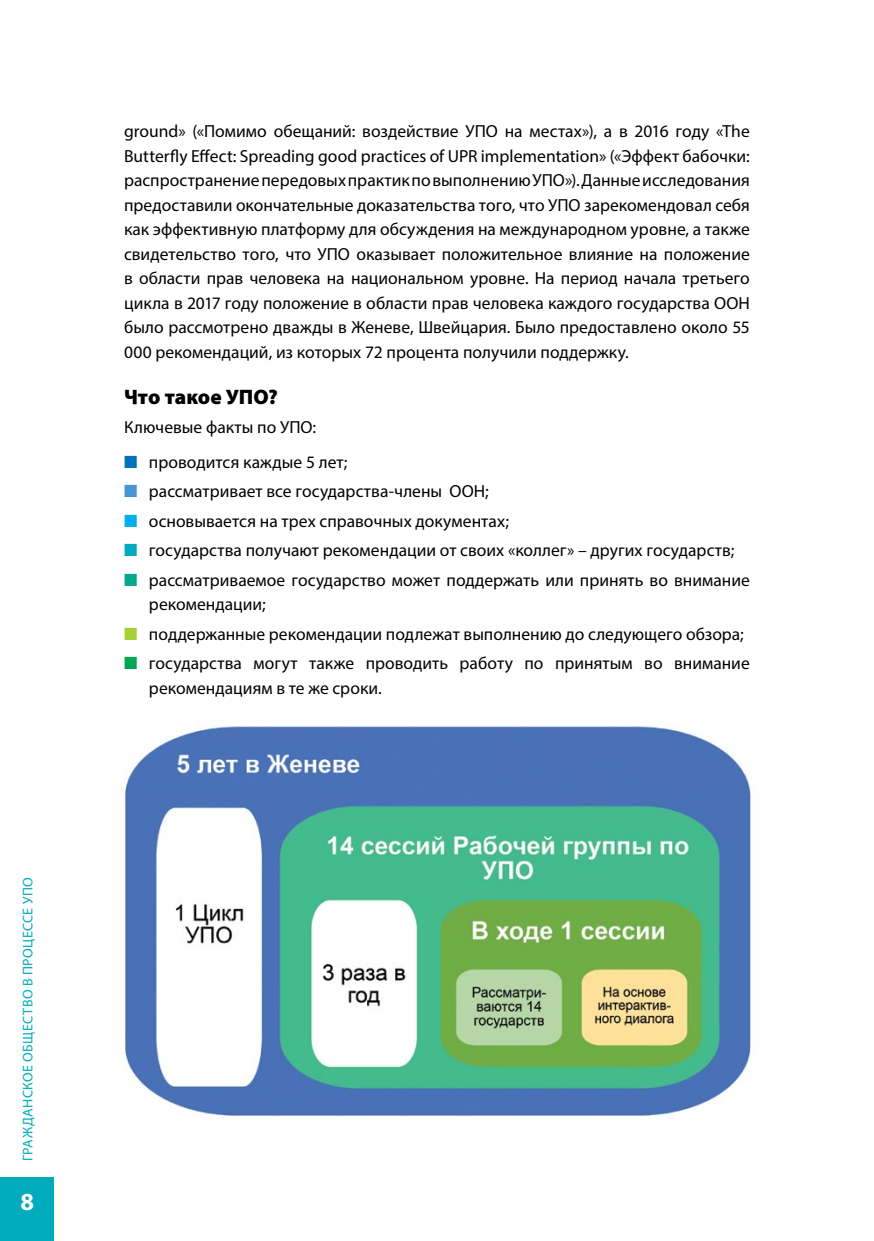
<style>
.page{position:relative;width:874px;height:1241px;background:#fff}
.page>*{position:absolute;margin:0;border:0;box-sizing:border-box;transform-origin:0 0}
.t1{font:700 24.5px "Myriad Pro";color:#fff}
.t2{font:900 21px "Myriad Pro";color:#000}
.t3{font:17.5px/24.5px "Myriad Pro";color:#000}
.t4{font:14px "Myriad Pro";letter-spacing:.03em;color:#00abbd}
.s1{color:#0072bc}
.s2{color:#4495d1}
.s3{color:#00aeef}
.s4{color:#00abbd}
.s5{color:#00a88e}
.s6{color:#a6ce39}
.s7{color:#00a651}
</style>
<div class="page">
<div style="left:0;top:1177px;width:54px;height:63px;background:#00abbd"></div>
<img style="left:125px;top:726px;width:626px;height:390px">
<p class="t4" style="left:19px;top:1161px;width:285px;rotate:-90deg">ГРАЖДАНСКОЕ ОБЩЕСТВО В ПРОЦЕССЕ УПО</p>
<h1 class="t1" style="left:20px;top:1185px;width:15px">8</h1>
<p class="t3" style="left:124px;top:119px;width:627px;text-align:justify">ground» («Помимо обещаний: воздействие УПО на местах»), а в 2016 году «The Butterfly Effect: Spreading good practices of UPR implementation» («Эффект бабочки: распространение передовых практик по выполнению УПО»). Данные исследования предоставили окончательные доказательства того, что УПО зарекомендовал себя как эффективную платформу для обсуждения на международном уровне, а также свидетельство того, что УПО оказывает положительное влияние на положение в области прав человека на национальном уровне. На период начала третьего цикла в 2017 году положение в области прав человека каждого государства ООН было рассмотрено дважды в Женеве, Швейцария. Было предоставлено около 55<br>000 рекомендаций, из которых 72 процента получили поддержку.</p>
<p class="t2" style="left:124px;top:382px;width:155px">Что такое УПО?</p>
<p class="t3" style="left:124px;top:415px;width:193px">Ключевые факты по УПО:</p>
<p class="t3" style="left:124px;top:449px;width:225px"><span class="s1">■</span> проводится каждые 5 лет;</p>
<p class="t3" style="left:124px;top:478px;width:366px"><span class="s2">■</span> рассматривает все государства-члены ООН;</p>
<p class="t3" style="left:124px;top:508px;width:386px"><span class="s3">■</span> основывается на трех справочных документах;</p>
<p class="t3" style="left:124px;top:537px;width:611px"><span class="s4">■</span> государства получают рекомендации от своих «коллег» – других государств;</p>
<p class="t3" style="left:149px;top:567px;width:602px;text-indent:-25px"><span class="s5">■</span> рассматриваемое государство может поддержать или принять во внимание рекомендации;</p>
<p class="t3" style="left:124px;top:621px;width:621px"><span class="s6">■</span> поддержанные рекомендации подлежат выполнению до следующего обзора;</p>
<p class="t3" style="left:149px;top:650px;width:602px;text-indent:-25px"><span class="s7">■</span> государства могут также проводить работу по принятым во внимание рекомендациям в те же сроки.</p>
</div>
